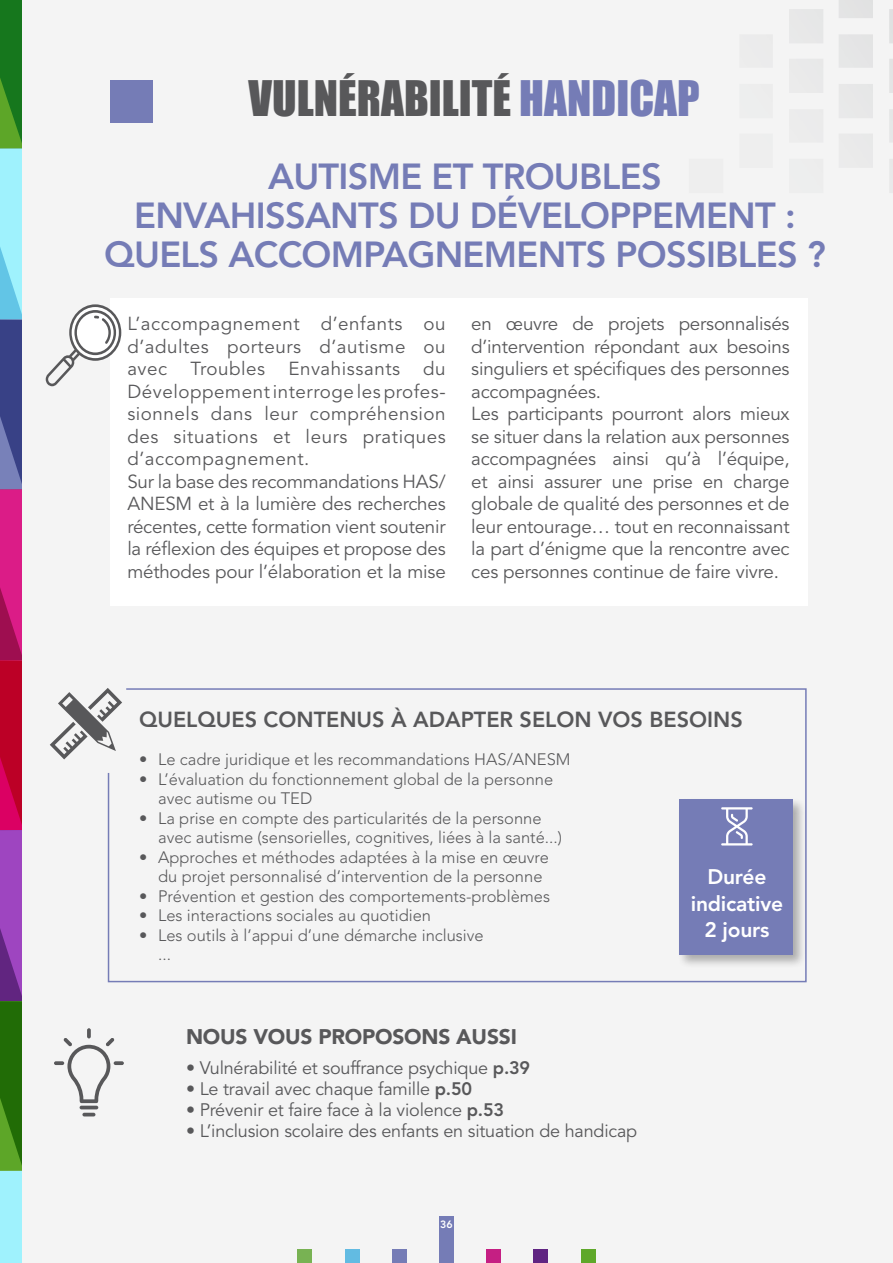
<style>
.page{position:relative;width:893px;height:1263px;background:#f4f4f4}
.page>*{position:absolute;margin:0;border:0;box-sizing:border-box;transform-origin:0 0}
.t1{font:45px "Impact";color:#58585a}
.t2{font:800 36px/39px "Avenir LT Std";letter-spacing:-.02em;color:#757cb6;text-align:center}
.t3{font:800 21.6px "Avenir LT Std";color:#58585a}
.t4{font:900 21px "Avenir LT Std";letter-spacing:-.01em;color:#58585a}
.t5{font:800 21px/26.7px "Avenir LT Std";letter-spacing:-.01em;color:#fff;text-align:center}
.t6{font:18.75px/22.5px "Avenir LT Std";letter-spacing:-.01em;color:#58585a}
.t7{font:18.75px/22.5px "Avenir LT Std";letter-spacing:.03em;color:#58585a}
.t8{font:18px "Avenir LT Std";letter-spacing:-.01em;color:#58585a}
.t9{font:300 16.5px/19.5px "Avenir LT Std";color:#58585a}
.t10{font:800 10.5px "Avenir LT Std";color:#fff}
.s1{color:#757cb6}
.s2{font-weight:800}
</style>
<div class="page">
<svg style="left:0;top:0;width:21px;height:1263px;background:#7d677c"></svg>
<div style="left:298px;top:1249px;width:14px;height:14px;background:#78b253"></div>
<div style="left:345px;top:1249px;width:14px;height:14px;background:#62bbe2"></div>
<div style="left:392px;top:1249px;width:15px;height:14px;background:#757cb6"></div>
<div style="left:487px;top:1249px;width:14px;height:14px;background:#c51f83"></div>
<div style="left:534px;top:1249px;width:14px;height:14px;background:#602482"></div>
<div style="left:581px;top:1249px;width:14px;height:14px;background:#5fa82a"></div>
<div style="left:111px;top:81px;width:42px;height:42px;background:#757cb6"></div>
<svg style="left:107px;top:688px;width:700px;height:295px"></svg>
<svg style="left:50px;top:688px;width:72px;height:71px"></svg>
<div style="left:111px;top:299px;width:697px;height:307px;background:#fff"></div>
<div style="left:677px;top:797px;width:130px;height:172px;background:#000;opacity:.3"></div>
<div style="left:679px;top:799px;width:114px;height:156px;background:#757cb6"></div>
<svg style="left:721px;top:807px;width:32px;height:38px"></svg>
<hr style="left:80px;top:1106px;width:18px;height:3px;background:#58585a;border-radius:2px">
<svg style="left:82px;top:1113px;width:13px;height:3px"></svg>
<svg style="left:87px;top:1028px;width:4px;height:10px"></svg>
<svg style="left:63px;top:1038px;width:51px;height:65px"></svg>
<svg style="left:114px;top:1061px;width:10px;height:4px"></svg>
<svg style="left:54px;top:1061px;width:10px;height:4px"></svg>
<svg style="left:46px;top:304px;width:75px;height:82px"></svg>
<div style="left:439px;top:1216px;width:15px;height:47px;background:#757cb6"></div>
<h1 class="t1" style="left:249px;top:64px;width:453px">VULNÉRABILITÉ <span class="s1">HANDICAP</span></h1>
<h2 class="t2" style="left:104px;top:157px;width:723px">AUTISME ET TROUBLES<br>ENVAHISSANTS DU DÉVELOPPEMENT :<br>QUELS ACCOMPAGNEMENTS POSSIBLES ?</h2>
<p class="t7" style="left:127px;top:313px;width:320px">L’accompagnement d’enfants ou d’adultes porteurs d’autisme ou avec Troubles Envahissants du Développement interroge les profes&shy;sionnels dans leur compréhension des situations et leurs pratiques d’accompagnement.<br>Sur la base des recommandations HAS/ ANESM et à la lumière des recherches récentes, cette formation vient soutenir la réflexion des équipes et propose des méthodes pour l’élaboration et la mise</p>
<p class="t6" style="left:471px;top:313px;width:320px">en œuvre de projets personnalisés d’intervention répondant aux besoins singuliers et spécifiques des personnes accompagnées.<br>Les participants pourront alors mieux se situer dans la relation aux personnes accompagnées ainsi qu’à l’équipe, et ainsi assurer une prise en charge globale de qualité des personnes et de leur entourage… tout en reconnaissant la part d’énigme que la rencontre avec ces personnes continue de faire vivre.</p>
<h3 class="t3" style="left:139px;top:707px;width:605px">QUELQUES CONTENUS À ADAPTER SELON VOS BESOINS</h3>
<p class="t9" style="left:139px;top:750px;width:433px">• Le cadre juridique et les recommandations HAS/ANESM</p>
<p class="t9" style="left:158px;top:769px;width:397px;text-indent:-19px">• L’évaluation du fonctionnement global de la personne avec autisme ou TED</p>
<p class="t9" style="left:158px;top:808px;width:405px;text-indent:-19px">• La prise en compte des particularités de la personne avec autisme (sensorielles, cognitives, liées à la santé...)</p>
<p class="t9" style="left:158px;top:847px;width:392px;text-indent:-19px">• Approches et méthodes adaptées à la mise en œuvre du projet personnalisé d’intervention de la personne</p>
<p class="t9" style="left:139px;top:886px;width:413px">• Prévention et gestion des comportements-problèmes</p>
<p class="t9" style="left:139px;top:906px;width:294px">• Les interactions sociales au quotidien</p>
<p class="t9" style="left:158px;top:925px;width:327px;text-indent:-19px">• Les outils à l’appui d’une démarche inclusive ...</p>
<p class="t5" style="left:691px;top:863px;width:94px">Durée indicative<br>2 jours</p>
<p class="t4" style="left:186px;top:1024px;width:332px">NOUS VOUS PROPOSONS AUSSI</p>
<p class="t8" style="left:186px;top:1057px;width:346px">• Vulnérabilité et souffrance psychique <span class="s2">p.39</span></p>
<p class="t8" style="left:186px;top:1078px;width:288px">• Le travail avec chaque famille <span class="s2">p.50</span></p>
<p class="t8" style="left:186px;top:1099px;width:320px">• Prévenir et faire face à la violence <span class="s2">p.53</span></p>
<p class="t8" style="left:186px;top:1120px;width:453px">• L’inclusion scolaire des enfants en situation de handicap</p>
<p class="t10" style="left:440px;top:1218px;width:14px">36</p>
</div>
